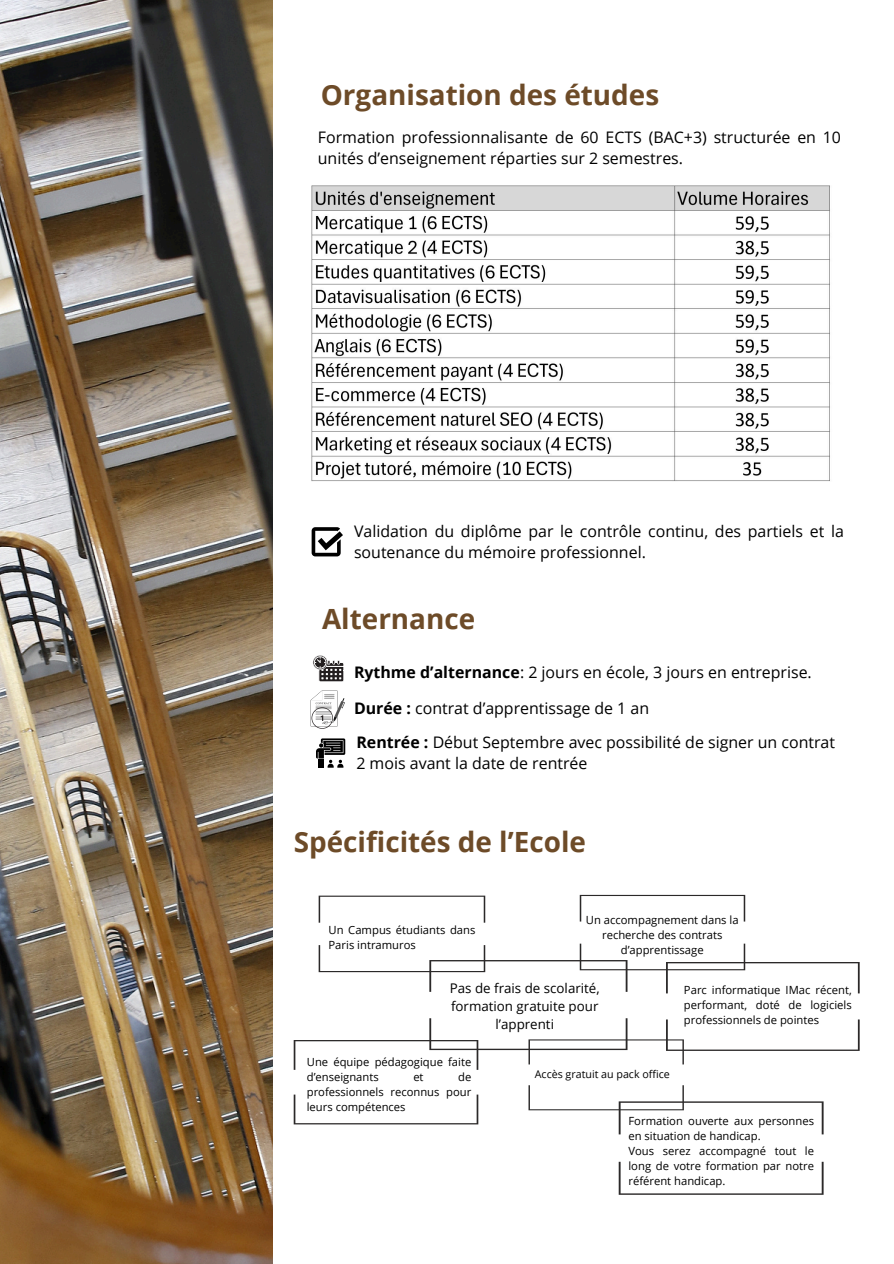
<style>
.page{position:relative;width:894px;height:1264px;background:#fff}
.page>*{position:absolute;margin:0;border:0;box-sizing:border-box;transform-origin:0 0}
.t1{font:700 27.9px "Open Sans";color:#6d4b28}
.t2{font:15.9px/21.3px "Open Sans";color:#000}
.t3{font:13.35px/17.7px "Open Sans";color:#000;text-align:center}
.t4{font:11.25px/15px "Open Sans";color:#000;text-align:justify}
.t5{font:10.65px "Open Sans";color:#000}
.s1{font-weight:700}
</style>
<div class="page">
<img style="left:0;top:0;width:272px;height:1263px">
<svg style="left:313px;top:655px;width:31px;height:27px"></svg>
<img style="left:311px;top:691px;width:33px;height:36px">
<svg style="left:311px;top:707px;width:22px;height:21px"></svg>
<svg style="left:316px;top:738px;width:29px;height:29px"></svg>
<svg style="left:311px;top:527px;width:32px;height:29px"></svg>
<img style="left:311px;top:185px;width:519px;height:297px">
<svg style="left:318px;top:895px;width:167px;height:27px"></svg>
<svg style="left:579px;top:894px;width:166px;height:27px"></svg>
<svg style="left:293px;top:1094px;width:185px;height:30px"></svg>
<svg style="left:318px;top:943px;width:541px;height:50px"></svg>
<svg style="left:618px;top:1161px;width:205px;height:33px"></svg>
<svg style="left:293px;top:1018px;width:566px;height:51px"></svg>
<svg style="left:528px;top:1085px;width:295px;height:49px"></svg>
<h1 class="t1" style="left:320px;top:75px;width:340px">Organisation des études</h1>
<h2 class="t2" style="left:318px;top:126px;width:524px">Formation professionnalisante de 60 ECTS (BAC+3) structurée en 10 unités d’enseignement réparties sur 2 semestres.</h2>
<p class="t2" style="left:354px;top:520px;width:491px">Validation du diplôme par le contrôle continu, des partiels et la soutenance du mémoire professionnel.</p>
<h2 class="t1" style="left:322px;top:599px;width:155px">Alternance</h2>
<p class="t2" style="left:354px;top:661px;width:459px"><span class="s1">Rythme d’alternance</span>: 2 jours en école, 3 jours en entreprise.</p>
<h1 class="t2" style="left:354px;top:697px;width:296px"><span class="s1">Durée :</span> contrat d’apprentissage de 1 an</h1>
<p class="t2" style="left:356px;top:731px;width:480px"><span class="s1">Rentrée :</span> Début Septembre avec possibilité de signer un contrat<br>2 mois avant la date de rentrée</p>
<h2 class="t1" style="left:293px;top:822px;width:294px">Spécificités de l’Ecole</h2>
<p class="t4" style="left:328px;top:921px;width:148px">Un Campus étudiants dans<br>Paris intramuros</p>
<p class="t4" style="left:585px;top:912px;width:154px;text-align:center">Un accompagnement dans la recherche des contrats d’apprentissage</p>
<h2 class="t3" style="left:449px;top:978px;width:151px">Pas de frais de scolarité, formation gratuite pour l’apprenti</h2>
<h1 class="t5" style="left:534px;top:1067px;width:136px">Accès gratuit au pack office</h1>
<p class="t4" style="left:628px;top:1113px;width:187px">Formation ouverte aux personnes en situation de handicap.</p>
<p class="t4" style="left:628px;top:1143px;width:187px">Vous serez accompagné tout le long de votre formation par notre référent handicap.</p>
<p class="t4" style="left:683px;top:982px;width:169px">Parc informatique IMac récent, performant, doté de logiciels professionnels de pointes</p>
<h2 class="t4" style="left:307px;top:1054px;width:166px">Une équipe pédagogique faite d’enseignants</h2>
<h2 class="t4" style="left:307px;top:1069px;width:166px;text-indent:151px">de professionnels reconnus pour leurs compétences</h2>
<h2 class="t4" style="left:413px;top:1069px;width:12px">et</h2>
</div>
